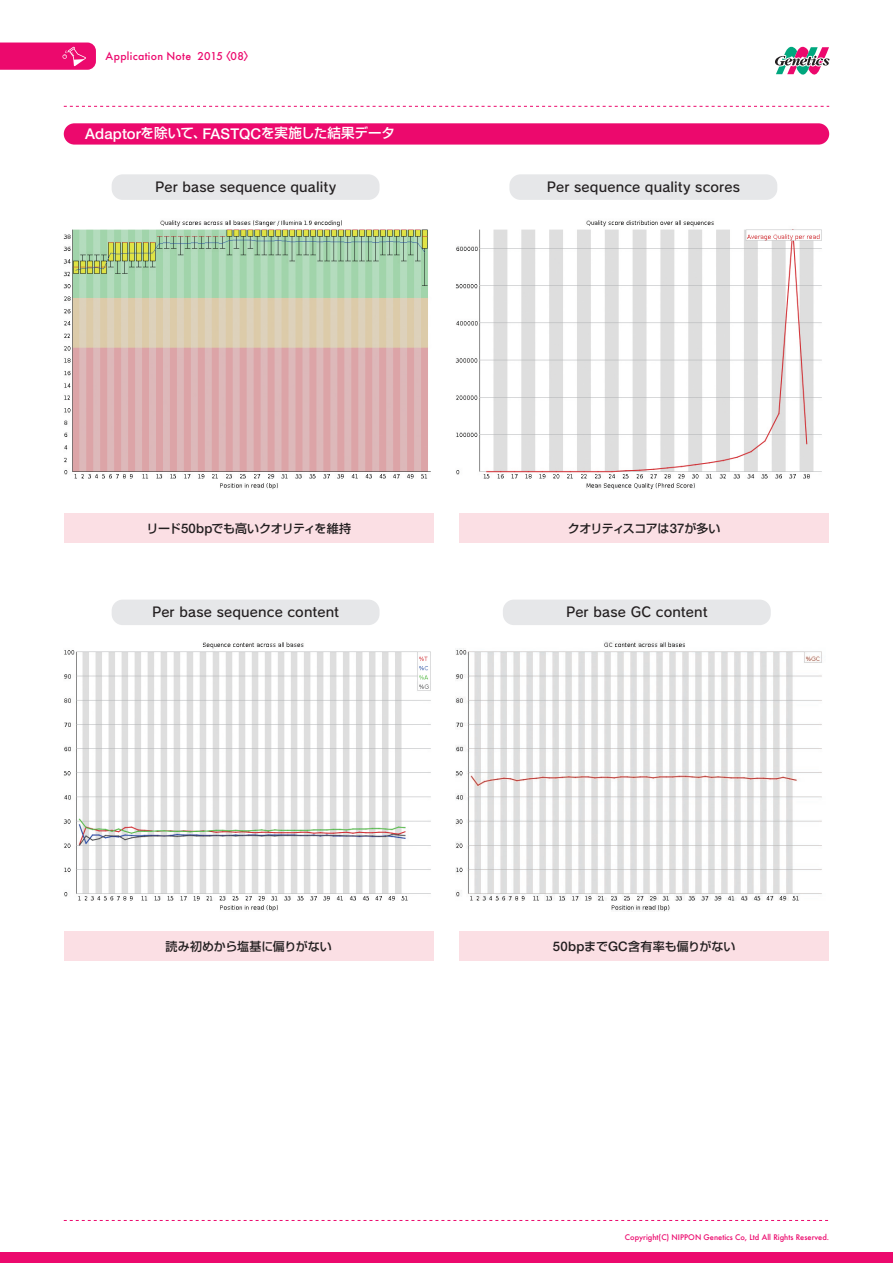
<style>
.page{position:relative;width:893px;height:1263px;background:#fff}
.page>*{position:absolute;margin:0;border:0;box-sizing:border-box;transform-origin:0 0}
.t1{font:13.5px "Rodin CID DB";letter-spacing:.01em;color:#231f20}
.t2{font:500 13.5px "Shin Go Pro";letter-spacing:-.005em;color:#fff}
.t3{font:500 12px "Shin Go Pro";letter-spacing:-.02em;color:#231f20}
.t4{font:500 10.5px "Futura";letter-spacing:.03em;color:#ec096d}
.t5{font:500 7.5px "Futura";color:#ec096d}
.s1{font-family:"Shin Go Pro"}
.s2{font-family:"Helvetica Neue";font-size:14.85px}
.s3{font-family:"Helvetica Neue";font-size:13.2px}
</style>
<div class="page">
<svg style="left:64px;top:1220px;width:765px;height:1px"></svg>
<div style="left:0;top:1252px;width:893px;height:11px;background:#ec096d"></div>
<svg style="left:64px;top:106px;width:765px;height:1px"></svg>
<svg style="left:0;top:43px;width:96px;height:27px;background:#ec1674"></svg>
<svg style="left:775px;top:46px;width:55px;height:29px"></svg>
<div style="left:112px;top:174px;width:268px;height:26px;background:#e6e7e9;border-radius:11px"></div>
<div style="left:64px;top:123px;width:765px;height:22px;background:#ec096d;border-radius:11px"></div>
<img style="left:455px;top:220px;width:367px;height:270px">
<img style="left:64px;top:642px;width:367px;height:269px">
<img style="left:64px;top:220px;width:367px;height:269px">
<img style="left:455px;top:641px;width:367px;height:270px">
<div style="left:112px;top:600px;width:268px;height:25px;background:#e6e7e9;border-radius:11px"></div>
<div style="left:509px;top:174px;width:268px;height:26px;background:#e6e7e9;border-radius:11px"></div>
<div style="left:503px;top:600px;width:268px;height:25px;background:#e6e7e9;border-radius:11px"></div>
<div style="left:64px;top:513px;width:370px;height:30px;background:#fbdfe4"></div>
<div style="left:459px;top:513px;width:370px;height:30px;background:#fbdfe4"></div>
<div style="left:64px;top:931px;width:370px;height:30px;background:#fbdfe4"></div>
<div style="left:459px;top:931px;width:370px;height:30px;background:#fbdfe4"></div>
<p class="t4" style="left:106px;top:49px;width:150px">Application Note 2015<span class="s1">〈</span>08<span class="s1">〉</span></p>
<p class="t2" style="left:85px;top:122px;width:311px"><span class="s2">Adaptor</span>を除いて、<span class="s2">FASTQC</span>を実施した結果データ</p>
<p class="t1" style="left:155px;top:178px;width:183px">Per base sequence quality</p>
<p class="t1" style="left:547px;top:178px;width:195px">Per sequence quality scores</p>
<p class="t3" style="left:146px;top:518px;width:206px">リード<span class="s3">50bp</span>でも高いクオリティを維持</p>
<p class="t3" style="left:568px;top:518px;width:154px">クオリティスコアは<span class="s3">37</span>が多い</p>
<p class="t1" style="left:152px;top:603px;width:189px">Per base sequence content</p>
<p class="t1" style="left:566px;top:603px;width:143px">Per base GC content</p>
<p class="t3" style="left:166px;top:936px;width:168px">読み初めから塩基に偏りがない</p>
<p class="t3" style="left:553px;top:936px;width:184px"><span class="s3">50bp</span>まで<span class="s3">GC</span>含有率も偏りがない</p>
<p class="t5" style="left:625px;top:1232px;width:206px">Copyright(C) NIPPON Genetics Co, Ltd All Rights Reserved.</p>
</div>
